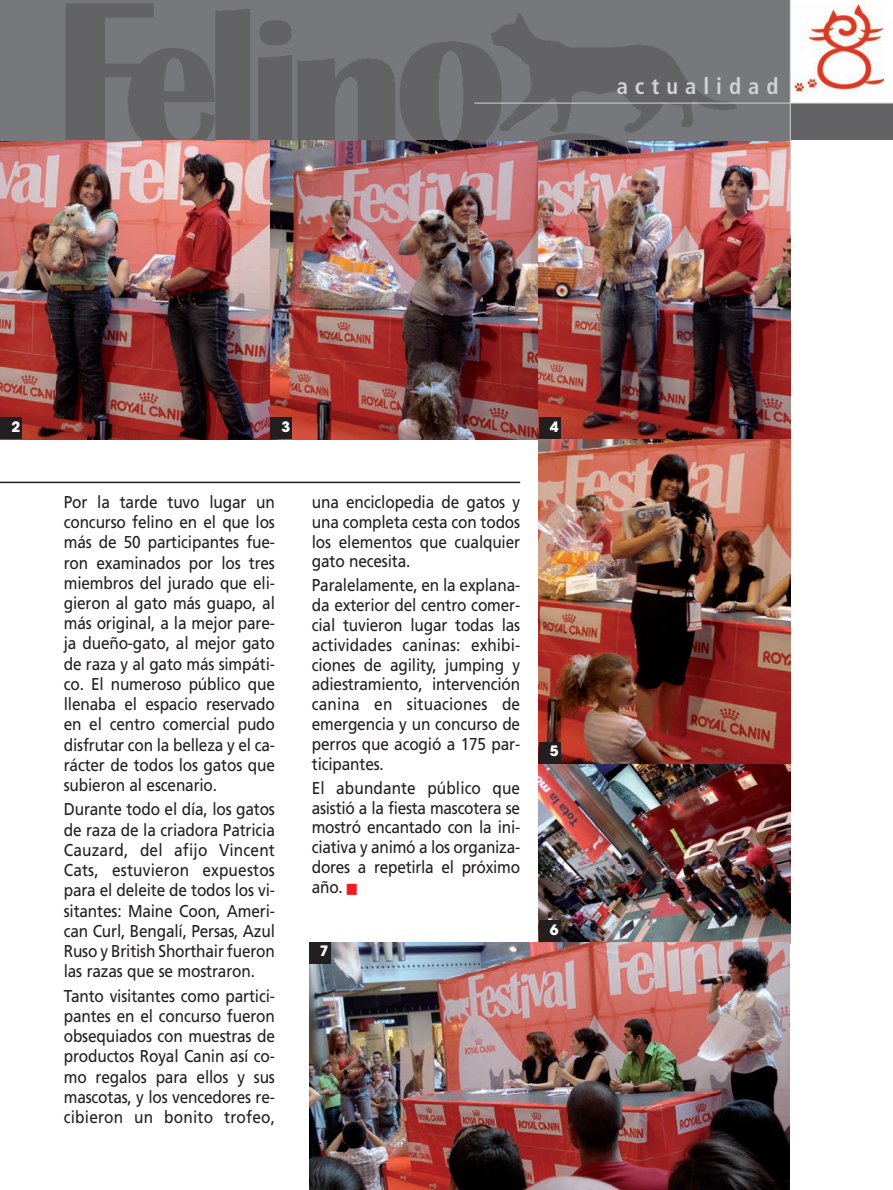
<style>
.page{position:relative;width:893px;height:1190px;background:#fff}
.page>*{position:absolute;margin:0;border:0;box-sizing:border-box;transform-origin:0 0}
.t1{font:700 condensed 22.5px "Frutiger LT Std";letter-spacing:.31em;color:#d1d2d4}
.t2{font:17.1px/20.2px "Frutiger LT Std";letter-spacing:-.01em;color:#231f20;text-align:justify;scale:.9 1}
.t3{font:700 14.25px "ITC Avant Garde Std";color:#fff}
.s1{color:#ee1d23}
</style>
<div class="page">
<img style="left:539px;top:763px;width:251px;height:178px">
<img style="left:309px;top:941px;width:481px;height:248px">
<img style="left:0;top:140px;width:271px;height:299px">
<img style="left:271px;top:140px;width:268px;height:299px">
<img style="left:539px;top:140px;width:251px;height:299px">
<img style="left:539px;top:439px;width:251px;height:324px">
<div style="left:0;top:0;width:892px;height:140px;background:#636366"></div>
<img style="left:0;top:0;width:790px;height:140px">
<div style="left:791px;top:0;width:101px;height:103px;background:#fff"></div>
<img style="left:792px;top:5px;width:92px;height:91px">
<hr style="left:474px;top:103px;width:418px;height:1px;background:#d1d2d4">
<hr style="left:790px;top:0;width:1px;height:234px;background:#d1d2d4">
<div style="left:1px;top:417px;width:21px;height:22px;background:#231f20"></div>
<div style="left:271px;top:417px;width:21px;height:22px;background:#231f20"></div>
<div style="left:539px;top:417px;width:21px;height:22px;background:#231f20"></div>
<div style="left:539px;top:742px;width:21px;height:21px;background:#231f20"></div>
<div style="left:539px;top:920px;width:21px;height:21px;background:#231f20"></div>
<div style="left:309px;top:941px;width:21px;height:22px;background:#231f20"></div>
<hr style="left:0;top:481px;width:520px;height:2px;background:#231f20">
<h1 class="t1" style="left:617px;top:77px;width:163px">actualidad</h1>
<p class="t3" style="left:12px;top:420px;width:10px">2</p>
<p class="t3" style="left:282px;top:420px;width:10px">3</p>
<p class="t3" style="left:550px;top:420px;width:10px">4</p>
<p class="t2" style="left:64px;top:492px;width:236px">Por la tarde tuvo lugar un concurso felino en el que los más de 50 participantes fue&shy;ron examinados por los tres miembros del jurado que eli&shy;gieron al gato más guapo, al más original, a la mejor pare&shy;ja dueño-gato, al mejor gato de raza y al gato más simpáti&shy;co. El numeroso público que llenaba el espacio reservado en el centro comercial pudo disfrutar con la belleza y el ca&shy;rácter de todos los gatos que subieron al escenario.</p>
<p class="t2" style="left:64px;top:800px;width:236px">Durante todo el día, los gatos de raza de la criadora Patricia Cauzard, del afijo Vincent Cats, estuvieron expuestos para el deleite de todos los vi&shy;sitantes: Maine Coon, Ameri&shy;can Curl, Bengalí, Persas, Azul Ruso y British Shorthair fueron las razas que se mostraron.</p>
<p class="t2" style="left:64px;top:986px;width:236px">Tanto visitantes como partici&shy;pantes en el concurso fueron obsequiados con muestras de productos Royal Canin así co&shy;mo regalos para ellos y sus mascotas, y los vencedores re&shy;cibieron un bonito trofeo,</p>
<p class="t2" style="left:312px;top:492px;width:233px;line-height:19.8px">una enciclopedia de gatos y una completa cesta con todos los elementos que cualquier gato necesita.</p>
<p class="t2" style="left:312px;top:576px;width:233px;line-height:19.8px">Paralelamente, en la explana&shy;da exterior del centro comer&shy;cial tuvieron lugar todas las actividades caninas: exhibi&shy;ciones de agility, jumping y adiestramiento, intervención canina en situaciones de emergencia y un concurso de perros que acogió a 175 par&shy;ticipantes.</p>
<p class="t2" style="left:312px;top:778px;width:233px;line-height:19.8px">El abundante público que asistió a la fiesta mascotera se mostró encantado con la ini&shy;ciativa y animó a los organiza&shy;dores a repetirla el próximo año. <span class="s1">■</span></p>
<p class="t3" style="left:320px;top:944px;width:10px">7</p>
<p class="t3" style="left:550px;top:745px;width:10px">5</p>
<p class="t3" style="left:550px;top:923px;width:10px">6</p>
</div>
